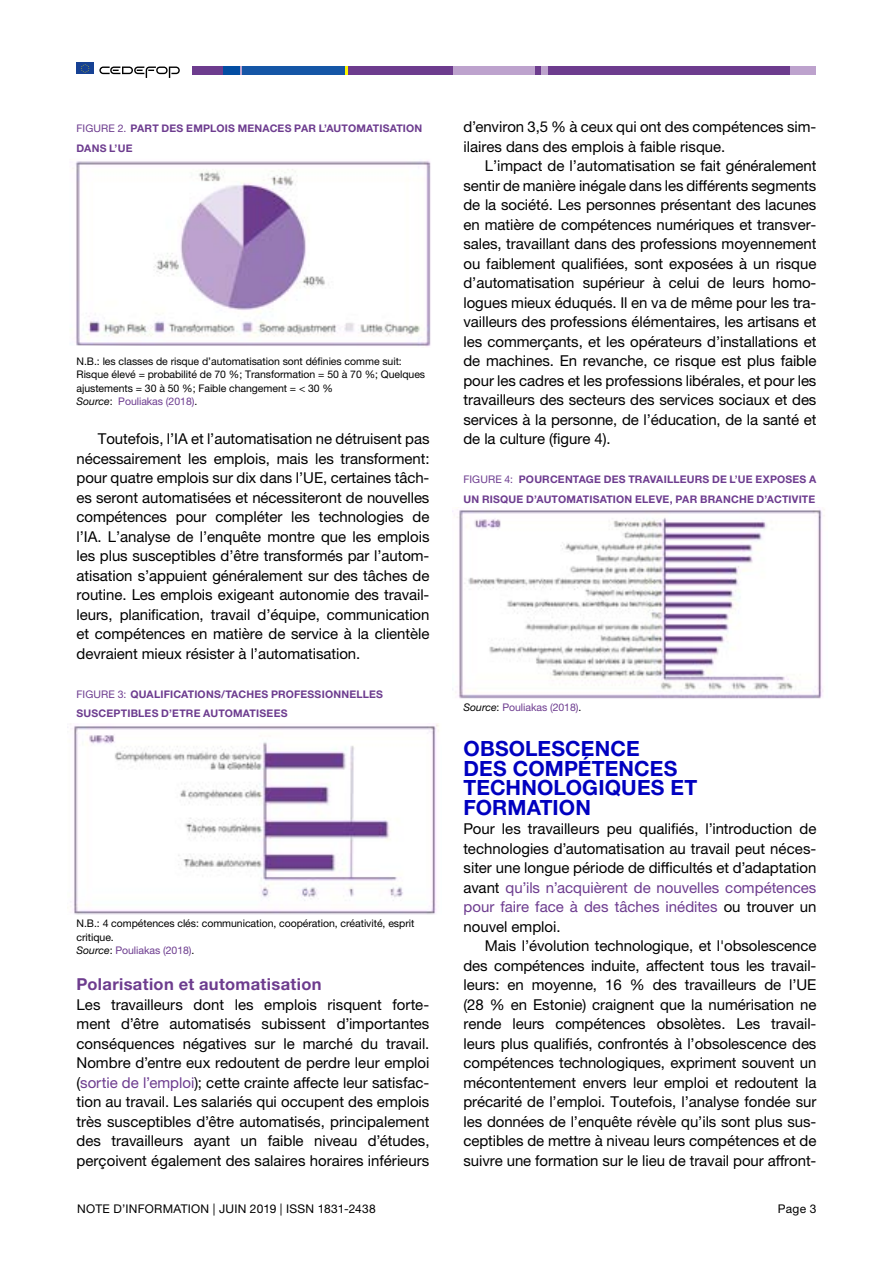
<style>
.page{position:relative;width:893px;height:1263px;background:#fff}
.page>*{position:absolute;margin:0;border:0;box-sizing:border-box;transform-origin:0 0}
.t1{font:700 21px/19.5px "Helvetica Neue LTW1 G";letter-spacing:.005em;color:#0000c0}
.t2{font:700 16.5px "Helvetica Neue LTW1 G";letter-spacing:.02em;color:#6d3c8e}
.t3{font:15px/19.5px "Helvetica Neue LTW1 G";letter-spacing:-.005em;color:#000;text-align:justify}
.t4{font:12px "Helvetica Neue LTW1 G";letter-spacing:.02em;color:#000}
.t5{font:10.5px/13.5px "Helvetica Neue LTW1 G";letter-spacing:-.005em;color:#000}
.t6{font:700 10.5px/19.5px "Helvetica Neue LTW1 G";letter-spacing:.02em;color:#6d3c8f}
.t7{font:10.5px "Helvetica Neue LTW1 G";letter-spacing:-.005em;color:#6d3c8f}
.s1{font-weight:400}
.s2{font-style:italic}
.s3{color:#6d3c8f}
.s4{font-style:italic;color:#000}
.s5{color:#000}
</style>
<div class="page">
<div style="left:77px;top:63px;width:17px;height:11px;background:#164194"></div>
<svg style="left:81px;top:64px;width:8px;height:9px"></svg>
<svg style="left:99px;top:67px;width:81px;height:11px"></svg>
<div style="left:192px;top:66px;width:31px;height:9px;background:#6d3c8e"></div>
<div style="left:347px;top:66px;width:106px;height:9px;background:#6d3c8e"></div>
<div style="left:453px;top:66px;width:82px;height:9px;background:#bda2cd"></div>
<div style="left:535px;top:66px;width:7px;height:9px;background:#6d3c8e"></div>
<div style="left:547px;top:66px;width:243px;height:9px;background:#6d3c8e"></div>
<div style="left:542px;top:66px;width:6px;height:9px;background:#bda2cd"></div>
<div style="left:223px;top:66px;width:18px;height:9px;background:#034da2"></div>
<svg style="left:241px;top:66px;width:2px;height:9px"></svg>
<svg style="left:345px;top:66px;width:2px;height:9px"></svg>
<div style="left:243px;top:66px;width:102px;height:9px;background:#1556a6"></div>
<div style="left:790px;top:66px;width:26px;height:9px;background:#bda2cd"></div>
<img style="left:455px;top:509px;width:370px;height:190px">
<img style="left:75px;top:160px;width:356px;height:187px">
<img style="left:70px;top:723px;width:369px;height:191px">
<p class="t6" style="left:77px;top:118px;width:347px"><span class="s1">FIGURE 2.</span> PART DES EMPLOIS MENACES PAR L’AUTOMATISATION<br>DANS L’UE</p>
<p class="t5" style="left:77px;top:354px;width:350px">N.B.: les classes de risque d’automatisation sont définies comme suit:<br>Risque élevé = probabilité de 70 %; Transformation = 50 à 70 %; Quelques ajustements = 30 à 50 %; Faible changement = &lt; 30 %<br><span class="s2">Source</span>: <span class="s3">Pouliakas (2018)</span>.</p>
<p class="t3" style="left:77px;top:429px;width:354px;text-indent:21px">Toutefois, l’IA et l’automatisation ne détruisent pas nécessairement les emplois, mais les transforment: pour quatre emplois sur dix dans l’UE, certaines tâch&shy;es seront automatisées et nécessiteront de nouvelles compétences pour compléter les technologies de l’IA. L’analyse de l’enquête montre que les emplois les plus susceptibles d’être transformés par l’autom&shy;atisation s’appuient généralement sur des tâches de routine. Les emplois exigeant autonomie des travail&shy;leurs, planification, travail d’équipe, communication et compétences en matière de service à la clientèle devraient mieux résister à l’automatisation.</p>
<p class="t6" style="left:77px;top:684px;width:308px"><span class="s1">FIGURE 3:</span> QUALIFICATIONS/TACHES PROFESSIONNELLES<br>SUSCEPTIBLES D’ETRE AUTOMATISEES</p>
<p class="t5" style="left:77px;top:916px;width:339px">N.B.: 4 compétences clés: communication, coopération, créativité, esprit critique.<br><span class="s2">Source</span>: <span class="s3">Pouliakas (2018)</span>.</p>
<p class="t2" style="left:77px;top:974px;width:246px">Polarisation et automatisation</p>
<p class="t3" style="left:77px;top:994px;width:354px">Les travailleurs dont les emplois risquent forte&shy;ment d’être automatisés subissent d’importantes conséquences négatives sur le marché du travail.<br>Nombre d’entre eux redoutent de perdre leur emploi (<span class="s3">sortie de l’emploi</span>); cette crainte affecte leur satisfac&shy;tion au travail. Les salariés qui occupent des emplois très susceptibles d’être automatisés, principalement des travailleurs ayant un faible niveau d’études, perçoivent également des salaires horaires inférieurs</p>
<p class="t3" style="left:463px;top:117px;width:354px">d’environ 3,5 % à ceux qui ont des compétences sim&shy;ilaires dans des emplois à faible risque.</p>
<p class="t3" style="left:463px;top:156px;width:354px;text-indent:21px">L’impact de l’automatisation se fait généralement sentir de manière inégale dans les différents segments de la société. Les personnes présentant des lacunes en matière de compétences numériques et transver&shy;sales, travaillant dans des professions moyennement ou faiblement qualifiées, sont exposées à un risque d’automatisation supérieur à celui de leurs homo&shy;logues mieux éduqués. Il en va de même pour les tra&shy;vailleurs des professions élémentaires, les artisans et les commerçants, et les opérateurs d’installations et de machines. En revanche, ce risque est plus faible pour les cadres et les professions libérales, et pour les travailleurs des secteurs des services sociaux et des services à la personne, de l’éducation, de la santé et de la culture (figure 4).</p>
<p class="t6" style="left:463px;top:469px;width:354px"><span class="s1">FIGURE 4:</span> POURCENTAGE DES TRAVAILLEURS DE L’UE EXPOSES A<br>UN RISQUE D’AUTOMATISATION ELEVE, PAR BRANCHE D’ACTIVITE</p>
<p class="t7" style="left:463px;top:701px;width:119px"><span class="s4">Source</span><span class="s5">:</span> Pouliakas (2018)<span class="s5">.</span></p>
<h1 class="t1" style="left:463px;top:739px;width:235px">OBSOLESCENCE<br>DES COMPÉTENCES<br>TECHNOLOGIQUES ET<br>FORMATION</h1>
<p class="t3" style="left:463px;top:819px;width:354px">Pour les travailleurs peu qualifiés, l’introduction de technologies d’automatisation au travail peut néces&shy;siter une longue période de difficultés et d’adaptation avant <span class="s3">qu’ils n’acquièrent de nouvelles compétences pour faire face à des tâches inédites</span> ou trouver un nouvel emploi.</p>
<p class="t3" style="left:463px;top:936px;width:354px;text-indent:21px">Mais l’évolution technologique, et l'obsolescence des compétences induite, affectent tous les travail&shy;leurs: en moyenne, 16 % des travailleurs de l’UE (28 % en Estonie) craignent que la numérisation ne rende leurs compétences obsolètes. Les travail&shy;leurs plus qualifiés, confrontés à l’obsolescence des compétences technologiques, expriment souvent un mécontentement envers leur emploi et redoutent la précarité de l’emploi. Toutefois, l’analyse fondée sur les données de l’enquête révèle qu’ils sont plus sus&shy;ceptibles de mettre à niveau leurs compétences et de suivre une formation sur le lieu de travail pour affront-</p>
<p class="t4" style="left:77px;top:1201px;width:300px">NOTE D’INFORMATION | JUIN 2019 | ISSN 1831-2438</p>
<p class="t4" style="left:778px;top:1201px;width:40px">Page 3</p>
</div>
